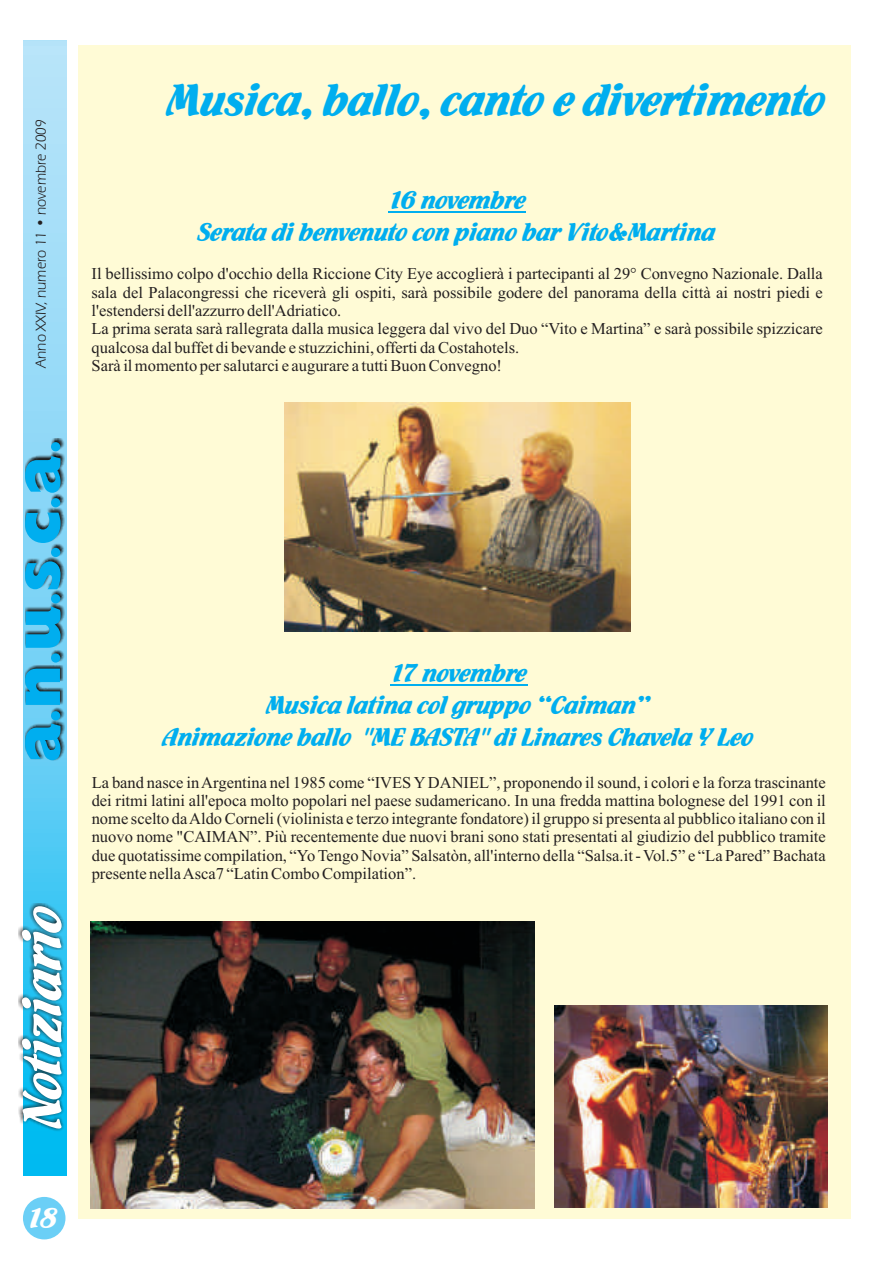
<style>
.page{position:relative;width:893px;height:1263px;background:#fff}
.page>*{position:absolute;margin:0;border:0;box-sizing:border-box;transform-origin:0 0}
.t1{font:57.6px "Flamenco D";color:#fff}
.t2{font:48px "Flamenco D";color:#00aeef}
.t3{font:30px "Flamenco D";color:#fff}
.t4{font:27px/32.1px "Flamenco D";color:#00aeef;text-align:center}
.t5{font:16.5px/18.3px "Times New Roman";color:#231f20}
.t6{font:15px "Eras IT Cby BT";color:#231f20}
</style>
<div class="page">
<div style="left:23px;top:1197px;width:42px;height:42px;background:#6bcff6;border-radius:50%"></div>
<svg style="left:23px;top:41px;width:43px;height:1134px;background:#83d6f6"></svg>
<img style="left:19px;top:903px;width:46px;height:228px">
<img style="left:25px;top:438px;width:39px;height:322px">
<div style="left:51px;top:711px;width:9px;height:9px;background:#00aeef;border-radius:50%"></div>
<svg style="left:25px;top:668px;width:35px;height:37px"></svg>
<div style="left:51px;top:653px;width:9px;height:10px;background:#00aeef;border-radius:50%"></div>
<svg style="left:26px;top:606px;width:35px;height:42px"></svg>
<div style="left:51px;top:594px;width:9px;height:9px;background:#00aeef;border-radius:50%"></div>
<svg style="left:25px;top:561px;width:36px;height:28px"></svg>
<div style="left:51px;top:548px;width:9px;height:9px;background:#00aeef;border-radius:50%"></div>
<svg style="left:25px;top:513px;width:36px;height:30px"></svg>
<div style="left:51px;top:498px;width:9px;height:9px;background:#00aeef;border-radius:50%"></div>
<div style="left:51px;top:442px;width:9px;height:9px;background:#00aeef;border-radius:50%"></div>
<svg style="left:25px;top:723px;width:36px;height:37px"></svg>
<svg style="left:25px;top:456px;width:36px;height:37px"></svg>
<div style="left:78px;top:45px;width:773px;height:1173px;background:#fffbd6"></div>
<hr style="left:388px;top:211px;width:138px;height:2px;background:#00aeef">
<img style="left:284px;top:402px;width:346px;height:229px">
<hr style="left:390px;top:684px;width:137px;height:2px;background:#00aeef">
<img style="left:90px;top:922px;width:444px;height:286px">
<img style="left:554px;top:1006px;width:273px;height:201px">
<p class="t6" style="left:35px;top:368px;width:250px;rotate:-90deg">Anno XXIV, numero 11 • novembre 2009</p>
<h2 class="t2" style="left:168px;top:76px;width:660px">Musica, ballo, canto e divertimento</h2>
<h3 class="t4" style="left:198px;top:184px;width:519px">16 novembre<br>Serata di benvenuto con piano bar Vito&amp;Martina</h3>
<p class="t5" style="left:92px;top:266px;width:733px">Il bellissimo colpo d'occhio della Riccione City Eye accoglierà i partecipanti al 29° Convegno Nazionale. Dalla sala del Palacongressi che riceverà gli ospiti, sarà possibile godere del panorama della città ai nostri piedi e l'estendersi dell'azzurro dell'Adriatico.<br>La prima serata sarà rallegrata dalla musica leggera dal vivo del Duo “Vito e Martina” e sarà possibile spizzicare qualcosa dal buffet di bevande e stuzzichini, offerti da Costahotels.<br>Sarà il momento per salutarci e augurare a tutti Buon Convegno!</p>
<h1 class="t1" style="left:14px;top:1127px;width:225px;rotate:-90deg">Notiziario</h1>
<h3 class="t4" style="left:163px;top:657px;width:592px">17 novembre<br>Musica latina col gruppo “Caiman”<br>Animazione ballo "ME BASTA" di Linares Chavela Y Leo</h3>
<p class="t5" style="left:92px;top:774px;width:736px;text-align:justify">La band nasce in Argentina nel 1985 come “IVES YDANIEL”, proponendo il sound, i colori e la forza trascinante dei ritmi latini all'epoca molto popolari nel paese sudamericano. In una fredda mattina bolognese del 1991 con il nome scelto da Aldo Corneli (violinista e terzo integrante fondatore) il gruppo si presenta al pubblico italiano con il nuovo nome "CAIMAN”. Più recentemente due nuovi brani sono stati presentati al giudizio del pubblico tramite due quotatissime compilation, “Yo Tengo Novia” Salsatòn, all'interno della “Salsa.it - Vol.5” e “La Pared” Bachata presente nella Asca7 “Latin Combo Compilation”.</p>
<h3 class="t3" style="left:27px;top:1203px;width:33px">18</h3>
</div>
